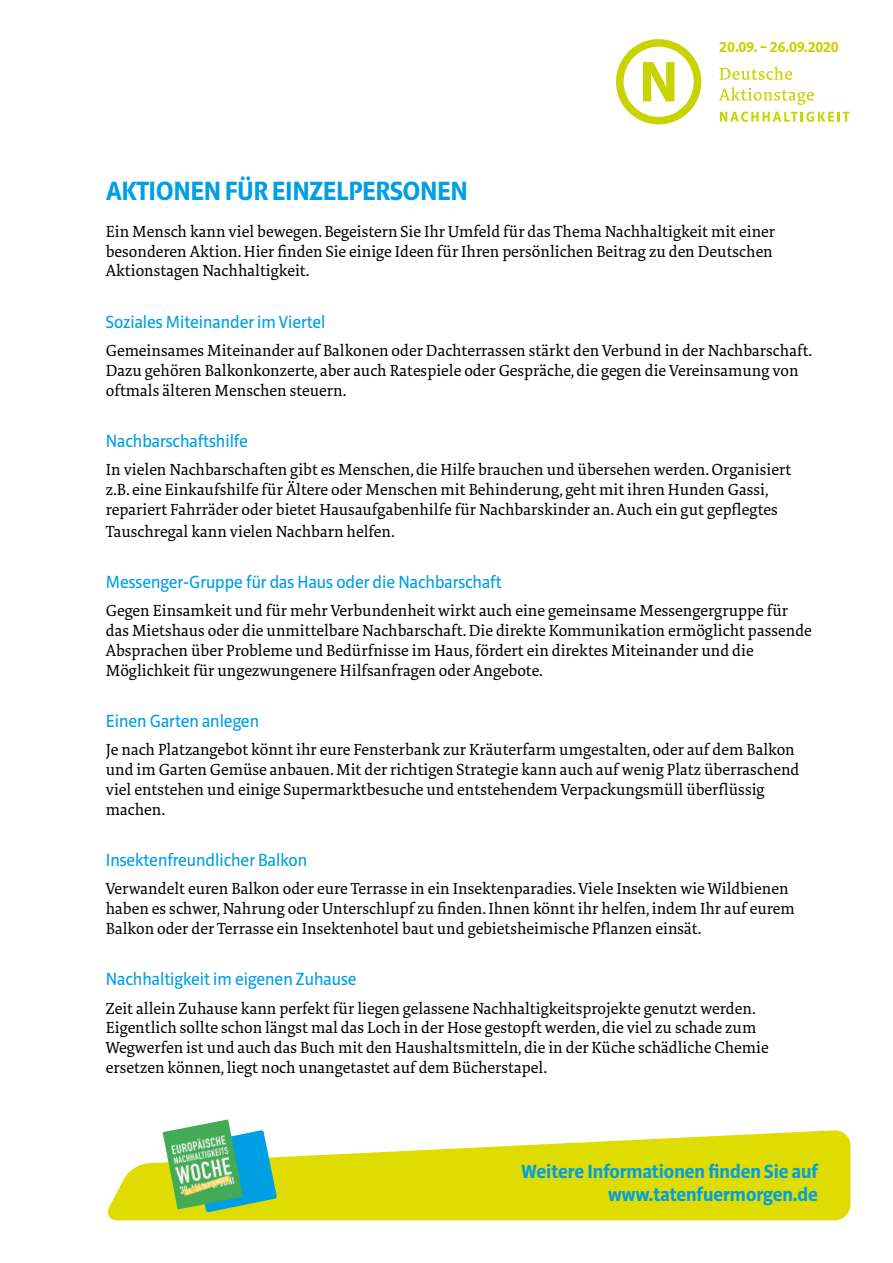
<style>
.page{position:relative;width:893px;height:1263px;background:#fff}
.page>*{position:absolute;margin:0;border:0;box-sizing:border-box;transform-origin:0 0}
.t1{font:700 27px "Riga";letter-spacing:-.015em;color:#009fe3}
.t2{font:700 19.5px/23.4px "Riga";color:#009fe3;text-align:right}
.t3{font:18px "Riga";color:#009fe3}
.t4{font:16.5px/19.8px "Tundra OT";color:#000}
.t5{font:700 15.9px "Riga";color:#c8d300}
</style>
<div class="page">
<svg style="left:108px;top:1130px;width:742px;height:90px;fill:#dedc00"></svg>
<svg style="left:616px;top:39px;width:85px;height:85px"></svg>
<svg style="left:719px;top:66px;width:73px;height:14px"></svg>
<svg style="left:719px;top:87px;width:95px;height:18px"></svg>
<svg style="left:720px;top:112px;width:129px;height:10px"></svg>
<svg style="left:193px;top:1130px;width:84px;height:82px;background:#4db7b5"></svg>
<img style="left:163px;top:1119px;width:80px;height:90px">
<p class="t5" style="left:720px;top:38px;width:121px">20.09. – 26.09.2020</p>
<h1 class="t1" style="left:106px;top:176px;width:363px">AKTIONEN FÜR EINZELPERSONEN</h1>
<p class="t4" style="left:106px;top:222px;width:671px">Ein Mensch kann viel bewegen. Begeistern Sie Ihr Umfeld für das Thema Nachhaltigkeit mit einer besonderen Aktion. Hier finden Sie einige Ideen für Ihren persönlichen Beitrag zu den Deutschen<br>Aktionstagen Nachhaltigkeit.</p>
<p class="t3" style="left:106px;top:312px;width:221px">Soziales Miteinander im Viertel</p>
<p class="t4" style="left:106px;top:341px;width:708px">Gemeinsames Miteinander auf Balkonen oder Dachterrassen stärkt den Verbund in der Nachbarschaft.<br>Dazu gehören Balkonkonzerte, aber auch Ratespiele oder Gespräche, die gegen die Vereinsamung von oftmals älteren Menschen steuern.</p>
<p class="t3" style="left:106px;top:431px;width:143px">Nachbarschaftshilfe</p>
<p class="t4" style="left:106px;top:461px;width:687px">In vielen Nachbarschaften gibt es Menschen, die Hilfe brauchen und übersehen werden. Organisiert z.B. eine Einkaufshilfe für Ältere oder Menschen mit Behinderung, geht mit ihren Hunden Gassi, repariert Fahrräder oder bietet Hausaufgabenhilfe für Nachbarskinder an. Auch ein gut gepflegtes</p>
<p class="t4" style="left:106px;top:522px;width:291px">Tauschregal kann vielen Nachbarn helfen.</p>
<p class="t3" style="left:106px;top:572px;width:397px">Messenger-Gruppe für das Haus oder die Nachbarschaft</p>
<p class="t4" style="left:106px;top:601px;width:707px">Gegen Einsamkeit und für mehr Verbundenheit wirkt auch eine gemeinsame Messengergruppe für das Mietshaus oder die unmittelbare Nachbarschaft. Die direkte Kommunikation ermöglicht passende Absprachen über Probleme und Bedürfnisse im Haus, fördert ein direktes Miteinander und die Möglichkeit für ungezwungenere Hilfsanfragen oder Angebote.</p>
<p class="t3" style="left:106px;top:711px;width:155px">Einen Garten anlegen</p>
<p class="t4" style="left:106px;top:740px;width:695px">Je nach Platzangebot könnt ihr eure Fensterbank zur Kräuterfarm umgestalten, oder auf dem Balkon und im Garten Gemüse anbauen. Mit der richtigen Strategie kann auch auf wenig Platz überraschend viel entstehen und einige Supermarktbesuche und entstehendem Verpackungsmüll überflüssig machen.</p>
<p class="t3" style="left:106px;top:850px;width:203px">Insektenfreundlicher Balkon</p>
<p class="t4" style="left:106px;top:880px;width:691px">Verwandelt euren Balkon oder eure Terrasse in ein Insektenparadies. Viele Insekten wie Wildbienen haben es schwer, Nahrung oder Unterschlupf zu finden. Ihnen könnt ihr helfen, indem Ihr auf eurem<br>Balkon oder der Terrasse ein Insektenhotel baut und gebietsheimische Pflanzen einsät.</p>
<p class="t3" style="left:106px;top:970px;width:252px">Nachhaltigkeit im eigenen Zuhause</p>
<p class="t4" style="left:106px;top:999px;width:664px">Zeit allein Zuhause kann perfekt für liegen gelassene Nachhaltigkeitsprojekte genutzt werden.<br>Eigentlich sollte schon längst mal das Loch in der Hose gestopft werden, die viel zu schade zum Wegwerfen ist und auch das Buch mit den Haushaltsmitteln, die in der Küche schädliche Chemie ersetzen können, liegt noch unangetastet auf dem Bücherstapel.</p>
<p class="t2" style="left:522px;top:1160px;width:298px">Weitere Informationen finden Sie auf www.tatenfuermorgen.de</p>
</div>
